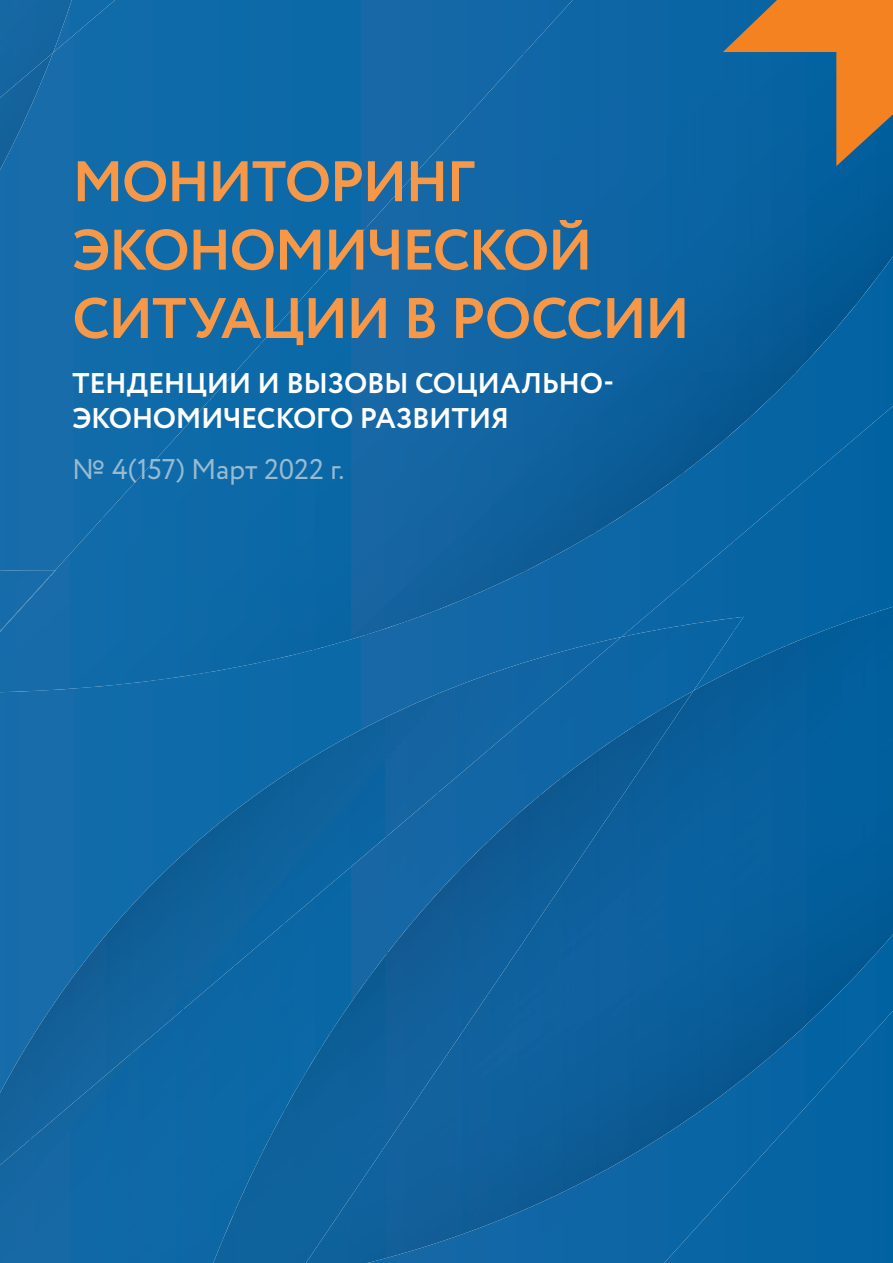
<style>
.page{position:relative;width:893px;height:1263px;background:#fff}
.page>*{position:absolute;margin:0;border:0;box-sizing:border-box;transform-origin:0 0}
.t1{font:700 57px/68.4px "Circe";letter-spacing:-.03em;color:#f79848}
.t2{font:700 28.5px/34.2px "Circe";letter-spacing:-.015em;color:#fff}
.t3{font:28.5px "Circe";letter-spacing:-.01em;color:#97bbd1}
</style>
<div class="page">
<div style="left:0;top:0;width:893px;height:607px;background:#106aa8"></div>
<img style="left:0;top:98px;width:53px;height:72px">
<div style="left:72px;top:0;width:43px;height:53px;background:#116ba9"></div>
<div style="left:0;top:0;width:72px;height:98px;background:#1566a1"></div>
<img style="left:0;top:107px;width:22px;height:56px">
<img style="left:0;top:662px;width:306px;height:476px">
<img style="left:523px;top:0;width:370px;height:374px">
<img style="left:471px;top:53px;width:54px;height:543px">
<div style="left:417px;top:110px;width:56px;height:497px;background:#1567a5"></div>
<div style="left:365px;top:169px;width:55px;height:438px;background:#1667a6"></div>
<img style="left:312px;top:227px;width:55px;height:380px">
<div style="left:260px;top:284px;width:55px;height:378px;background:#0c68a7"></div>
<div style="left:207px;top:342px;width:55px;height:330px;background:#0d69a7"></div>
<div style="left:155px;top:400px;width:54px;height:280px;background:#0f6aa8"></div>
<img style="left:523px;top:372px;width:160px;height:162px">
<img style="left:681px;top:372px;width:107px;height:103px">
<svg style="left:786px;top:372px;width:10px;height:11px"></svg>
<div style="left:101px;top:458px;width:56px;height:228px;background:#0f6aa9"></div>
<div style="left:49px;top:517px;width:55px;height:173px;background:#116ba9"></div>
<div style="left:0;top:632px;width:51px;height:60px;background:#176ba9"></div>
<img style="left:523px;top:532px;width:73px;height:40px">
<div style="left:0;top:570px;width:56px;height:62px;background:#176ca9"></div>
<div style="left:785px;top:406px;width:108px;height:201px;background:#0463a3"></div>
<div style="left:733px;top:496px;width:55px;height:111px;background:#0764a3"></div>
<div style="left:680px;top:540px;width:55px;height:67px;background:#0965a4"></div>
<img style="left:626px;top:585px;width:56px;height:22px">
<div style="left:182px;top:965px;width:31px;height:298px;background:#0e68a5"></div>
<div style="left:131px;top:1008px;width:53px;height:255px;background:#0e68a6"></div>
<div style="left:29px;top:1052px;width:104px;height:211px;background:#1267a4"></div>
<div style="left:0;top:1138px;width:32px;height:125px;background:#1667a2"></div>
<img style="left:306px;top:607px;width:587px;height:656px">
<img style="left:213px;top:691px;width:480px;height:572px">
<svg style="left:723px;top:0;width:170px;height:166px;background:#6f7067"></svg>
<h1 class="t1" style="left:72px;top:150px;width:619px">МОНИТОРИНГ<br>ЭКОНОМИЧЕСКОЙ<br>СИТУАЦИИ В РОССИИ</h1>
<p class="t2" style="left:72px;top:368px;width:543px">ТЕНДЕНЦИИ И ВЫЗОВЫ СОЦИАЛЬНО-<br>ЭКОНОМИЧЕСКОГО РАЗВИТИЯ</p>
<p class="t3" style="left:72px;top:450px;width:274px">№ 4(157) Март 2022 г.</p>
</div>
